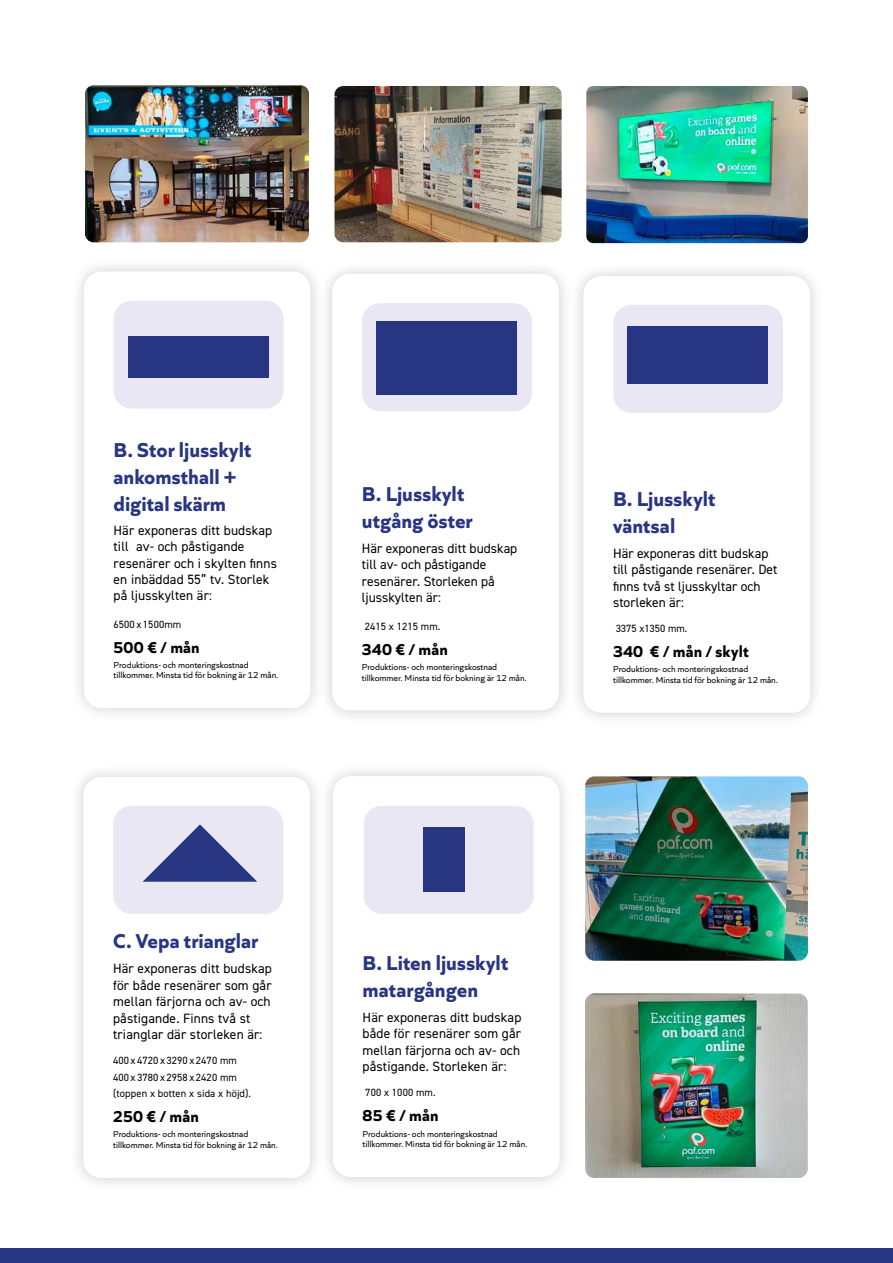
<style>
.page{position:relative;width:893px;height:1263px;background:#fff}
.page>*{position:absolute;margin:0;border:0;box-sizing:border-box;transform-origin:0 0}
.t1{font:700 21px/27px "Quiet Sans";letter-spacing:.005em;color:#283583}
.t2{font:700 16.5px "Quiet Sans";letter-spacing:.01em;color:#000}
.t3{font:13.5px/16.5px "DIN2014";letter-spacing:.01em;color:#000}
.t4{font:10.5px/16.5px "DIN2014";letter-spacing:.01em;color:#000}
.t5{font:9px/10.8px "Quiet Sans";color:#000}
</style>
<div class="page">
<img style="left:85px;top:85px;width:224px;height:157px">
<div style="left:69px;top:257px;width:256px;height:465px;background:#f6f6f6"></div>
<div style="left:84px;top:271px;width:227px;height:437px;background:#fff;border-radius:18px"></div>
<div style="left:318px;top:259px;width:255px;height:465px;background:#000;opacity:.2"></div>
<div style="left:332px;top:274px;width:227px;height:436px;background:#fff;border-radius:18px"></div>
<div style="left:569px;top:262px;width:255px;height:465px;background:#000;opacity:.2"></div>
<div style="left:583px;top:276px;width:227px;height:437px;background:#fff;border-radius:18px"></div>
<div style="left:114px;top:301px;width:169px;height:108px;background:#e9e7f4;border-radius:18px"></div>
<div style="left:362px;top:303px;width:170px;height:108px;background:#e9e7f4;border-radius:18px"></div>
<div style="left:613px;top:305px;width:170px;height:108px;background:#e9e7f4;border-radius:18px"></div>
<div style="left:128px;top:337px;width:140px;height:41px;background:#283583"></div>
<div style="left:376px;top:322px;width:141px;height:73px;background:#283583"></div>
<div style="left:628px;top:327px;width:140px;height:57px;background:#283583"></div>
<img style="left:586px;top:86px;width:222px;height:157px">
<img style="left:334px;top:86px;width:228px;height:156px">
<div style="left:69px;top:763px;width:255px;height:429px;background:#000;opacity:.2"></div>
<div style="left:83px;top:777px;width:227px;height:401px;background:#fff;border-radius:18px"></div>
<div style="left:318px;top:762px;width:256px;height:429px;background:#000;opacity:.2"></div>
<div style="left:333px;top:776px;width:226px;height:401px;background:#fff;border-radius:18px"></div>
<div style="left:113px;top:806px;width:170px;height:108px;background:#e9e7f4;border-radius:18px"></div>
<div style="left:364px;top:806px;width:170px;height:108px;background:#e9e7f4;border-radius:18px"></div>
<div style="left:423px;top:827px;width:42px;height:65px;background:#283583"></div>
<svg style="left:143px;top:824px;width:114px;height:58px"></svg>
<img style="left:585px;top:776px;width:223px;height:185px">
<img style="left:585px;top:993px;width:223px;height:185px">
<div style="left:0;top:1248px;width:893px;height:15px;background:#283583"></div>
<h1 class="t1" style="left:114px;top:434px;width:139px">B. Stor ljusskylt ankomsthall + digital skärm</h1>
<p class="t3" style="left:114px;top:522px;width:165px">Här exponeras ditt budskap till av- och påstigande resenärer och i skylten finns en inbäddad 55” tv. Storlek på ljusskylten är:</p>
<p class="t4" style="left:114px;top:615px;width:69px">6500 x 1500mm</p>
<p class="t2" style="left:114px;top:634px;width:88px">500 € / mån</p>
<p class="t5" style="left:114px;top:658px;width:166px">Produktions- och monteringskostnad tillkommer. Minsta tid för bokning är 12 mån.</p>
<h1 class="t1" style="left:362px;top:478px;width:112px">B. Ljusskylt utgång öster</h1>
<p class="t3" style="left:362px;top:540px;width:157px">Här exponeras ditt budskap till av- och påstigande resenärer. Storleken på ljusskylten är:</p>
<p class="t4" style="left:365px;top:618px;width:77px">2415 x 1215 mm.</p>
<p class="t2" style="left:362px;top:636px;width:87px">340 € / mån</p>
<p class="t5" style="left:362px;top:661px;width:166px">Produktions- och monteringskostnad tillkommer. Minsta tid för bokning är 12 mån.</p>
<h1 class="t1" style="left:613px;top:483px;width:104px">B. Ljusskylt väntsal</h1>
<p class="t3" style="left:613px;top:544px;width:166px">Här exponeras ditt budskap till påstigande resenärer. Det finns två st ljusskyltar och storleken är:</p>
<p class="t4" style="left:616px;top:620px;width:73px">3375 x1350 mm.</p>
<p class="t2" style="left:613px;top:639px;width:137px">340 € / mån / skylt</p>
<p class="t5" style="left:613px;top:663px;width:166px">Produktions- och monteringskostnad tillkommer. Minsta tid för bokning är 12 mån.</p>
<h1 class="t1" style="left:113px;top:926px;width:147px">C. Vepa trianglar</h1>
<p class="t3" style="left:113px;top:960px;width:160px">Här exponeras ditt budskap för både resenärer som går mellan färjorna och av- och påstigande. Finns två st trianglar där storleken är:</p>
<p class="t4" style="left:113px;top:1052px;width:139px">400 x 4720 x 3290 x 2470 mm<br>400 x 3780 x 2958 x 2420 mm (toppen x botten x sida x höjd).</p>
<p class="t2" style="left:113px;top:1104px;width:87px">250 € / mån</p>
<p class="t5" style="left:113px;top:1128px;width:166px">Produktions- och monteringskostnad tillkommer. Minsta tid för bokning är 12 mån.</p>
<h1 class="t1" style="left:363px;top:947px;width:147px">B. Liten ljusskylt matargången</h1>
<p class="t3" style="left:363px;top:1009px;width:160px;text-align:justify">Här exponeras ditt budskap både för resenärer som går mellan färjorna och av- och påstigande. Storleken är:</p>
<p class="t4" style="left:365px;top:1084px;width:72px">700 x 1000 mm.</p>
<p class="t2" style="left:363px;top:1103px;width:77px">85 € / mån</p>
<p class="t5" style="left:363px;top:1127px;width:166px">Produktions- och monteringskostnad tillkommer. Minsta tid för bokning är 12 mån.</p>
</div>
